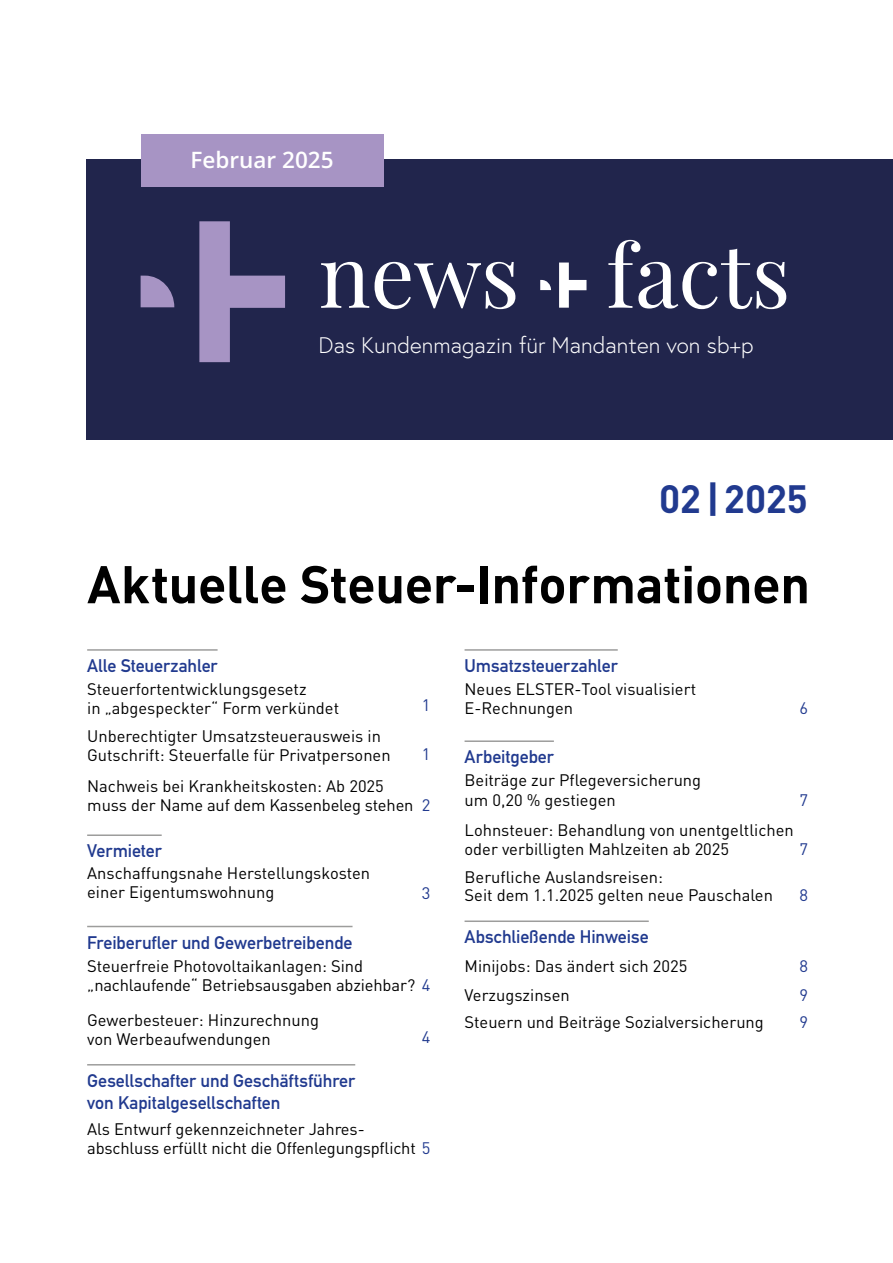
<style>
.page{position:relative;width:893px;height:1263px;background:#fff}
.page>*{position:absolute;margin:0;border:0;box-sizing:border-box;transform-origin:0 0}
.t1{font:87px "Playfair Display";color:#fff}
.t2{font:700 52.2px "DIN Pro";letter-spacing:-.01em;color:#000}
.t3{font:700 39px "DIN Pro";color:#213a8f}
.t4{font:300 22.5px "Europa";color:#fff}
.t5{font:22.5px "Open Sans";color:#fff}
.t6{font:18px/22.5px "DIN Mittelschrift Std";letter-spacing:-.005em;color:#213a8f}
.t7{font:16.5px/18.8px "DIN Pro";color:#000}
.t8{font:16.5px "DIN Pro";color:#213a8f}
.s1{color:#213a8f}
</style>
<div class="page">
<hr style="left:87px;top:649px;width:131px;height:2px;background:#9d9d9c">
<hr style="left:87px;top:834px;width:75px;height:2px;background:#9d9d9c">
<hr style="left:87px;top:926px;width:266px;height:1px;background:#9d9d9c">
<hr style="left:87px;top:1064px;width:268px;height:1px;background:#9d9d9c">
<hr style="left:465px;top:649px;width:153px;height:2px;background:#9d9d9c">
<hr style="left:465px;top:740px;width:89px;height:2px;background:#9d9d9c">
<hr style="left:465px;top:920px;width:184px;height:2px;background:#9d9d9c">
<div style="left:86px;top:160px;width:807px;height:280px;background:#21254c"></div>
<div style="left:141px;top:134px;width:243px;height:53px;background:#a794c4"></div>
<svg style="left:199px;top:221px;width:86px;height:141px"></svg>
<svg style="left:141px;top:276px;width:33px;height:31px"></svg>
<svg style="left:559px;top:263px;width:27px;height:45px"></svg>
<svg style="left:540px;top:280px;width:11px;height:10px"></svg>
<h3 class="t5" style="left:191px;top:145px;width:145px">Februar 2025</h3>
<h1 class="t1" style="left:319px;top:207px;width:473px">news facts</h1>
<h3 class="t4" style="left:319px;top:331px;width:436px">Das Kundenmagazin für Mandanten von sb+p</h3>
<h3 class="t3" style="left:659px;top:473px;width:150px">02|2025</h3>
<h2 class="t2" style="left:87px;top:549px;width:724px">Aktuelle Steuer-Informationen</h2>
<p class="t6" style="left:87px;top:654px;width:132px">Alle Steuerzahler</p>
<p class="t7" style="left:87px;top:678px;width:254px;line-height:19.5px">Steuerfortentwicklungsgesetz<br>in „abgespeckter“ Form verkündet</p>
<p class="t8" style="left:422px;top:694px;width:10px">1</p>
<p class="t7" style="left:87px;top:725px;width:305px;line-height:19.5px">Unberechtigter Umsatzsteuerausweis in<br>Gutschrift: Steuerfalle für Privatpersonen</p>
<p class="t8" style="left:422px;top:743px;width:10px">1</p>
<p class="t7" style="left:87px;top:776px;width:345px">Nachweis bei Krankheitskosten: Ab 2025<br>muss der Name auf dem Kassenbeleg stehen <span class="s1">2</span></p>
<p class="t6" style="left:87px;top:840px;width:76px">Vermieter</p>
<p class="t7" style="left:87px;top:863px;width:284px">Anschaffungsnahe Herstellungskosten einer Eigentumswohnung</p>
<p class="t8" style="left:422px;top:882px;width:10px">3</p>
<p class="t6" style="left:87px;top:931px;width:267px">Freiberufler und Gewerbetreibende</p>
<p class="t7" style="left:87px;top:955px;width:345px;line-height:19.5px">Steuerfreie Photovoltaikanlagen: Sind „nachlaufende“ Betriebsausgaben abziehbar? <span class="s1">4</span></p>
<p class="t7" style="left:87px;top:1010px;width:233px">Gewerbesteuer: Hinzurechnung von Werbeaufwendungen</p>
<p class="t8" style="left:422px;top:1026px;width:10px">4</p>
<p class="t6" style="left:87px;top:1069px;width:270px">Gesellschafter und Geschäftsführer von Kapitalgesellschaften</p>
<p class="t7" style="left:87px;top:1119px;width:345px">Als Entwurf gekennzeichneter Jahres&shy;abschluss erfüllt nicht die Offenlegungspflicht <span class="s1">5</span></p>
<p class="t6" style="left:465px;top:654px;width:155px">Umsatzsteuerzahler</p>
<p class="t7" style="left:465px;top:679px;width:233px">Neues ELSTER-Tool visualisiert<br>E-Rechnungen</p>
<p class="t6" style="left:465px;top:746px;width:91px">Arbeitgeber</p>
<p class="t7" style="left:465px;top:770px;width:238px;line-height:19.5px">Beiträge zur Pflegeversicherung um 0,20 % gestiegen</p>
<p class="t8" style="left:799px;top:696px;width:10px">6</p>
<p class="t8" style="left:799px;top:788px;width:10px">7</p>
<p class="t7" style="left:465px;top:820px;width:331px">Lohnsteuer: Behandlung von unentgeltlichen oder verbilligten Mahlzeiten ab 2025</p>
<p class="t8" style="left:799px;top:838px;width:10px">7</p>
<p class="t7" style="left:465px;top:866px;width:310px">Berufliche Auslandsreisen:<br>Seit dem 1.1.2025 gelten neue Pauschalen</p>
<p class="t8" style="left:799px;top:884px;width:10px">8</p>
<p class="t6" style="left:465px;top:926px;width:186px">Abschließende Hinweise</p>
<p class="t7" style="left:465px;top:955px;width:224px">Minijobs: Das ändert sich 2025</p>
<p class="t8" style="left:799px;top:954px;width:10px">8</p>
<p class="t7" style="left:465px;top:984px;width:107px">Verzugszinsen</p>
<p class="t8" style="left:799px;top:983px;width:10px">9</p>
<p class="t7" style="left:465px;top:1012px;width:301px">Steuern und Beiträge Sozialversicherung</p>
<p class="t8" style="left:799px;top:1011px;width:10px">9</p>
</div>
